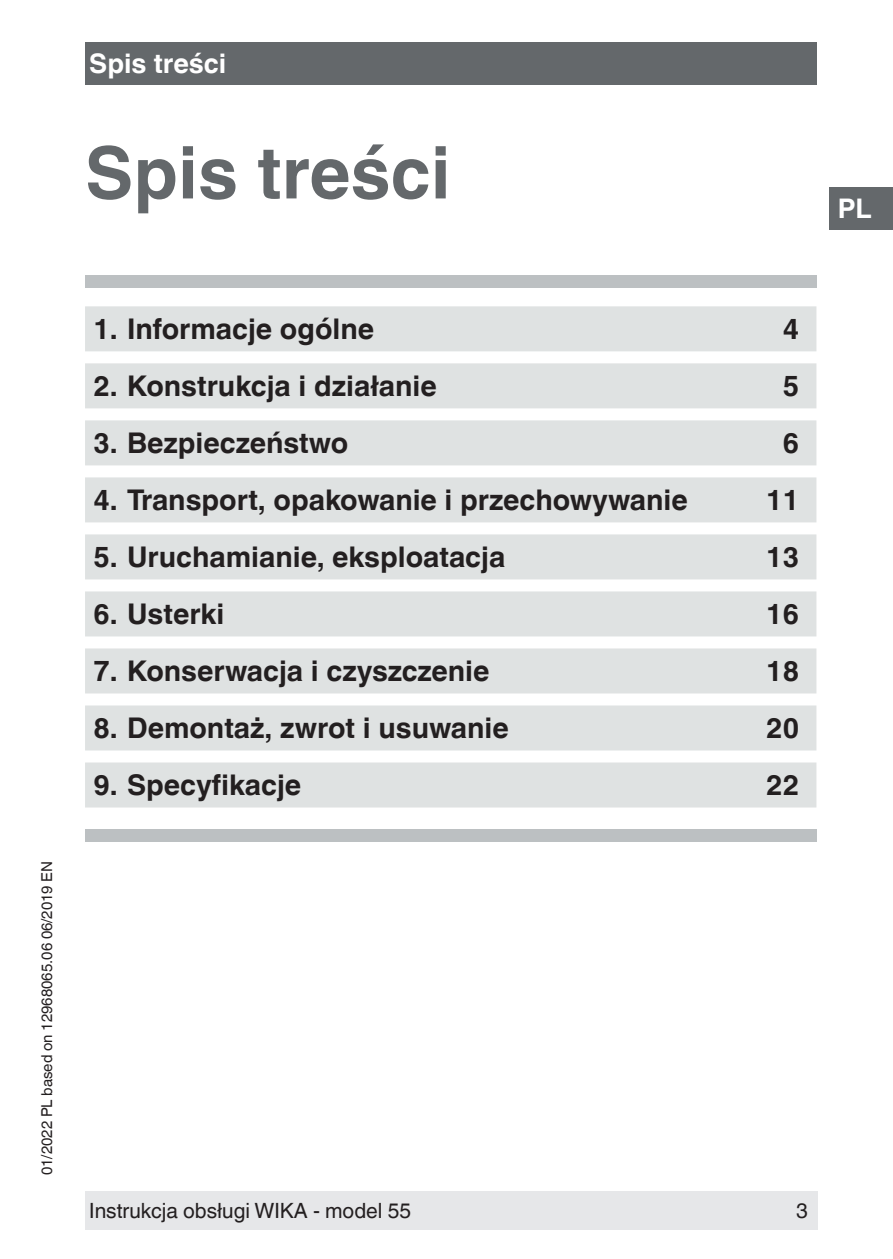
<style>
.page{position:relative;width:893px;height:1259px;background:#fff}
.page>*{position:absolute;margin:0;border:0;box-sizing:border-box;transform-origin:0 0}
.t1{font:700 72px "Helvetica World";color:#64686b}
.t2{font:700 28.5px "Helvetica World";color:#231f20}
.t3{font:700 27px "Helvetica World";color:#fff}
.t4{font:21px "Helvetica World";color:#231f20}
.t5{font:15px "Helvetica World";color:#231f20}
</style>
<div class="page">
<div style="left:829px;top:187px;width:64px;height:43px;background:#64686b"></div>
<div style="left:85px;top:1191px;width:733px;height:38px;background:#e6e7e9"></div>
<div style="left:85px;top:43px;width:731px;height:42px;background:#64686b"></div>
<div style="left:85px;top:306px;width:731px;height:45px;background:#dfe2e2"></div>
<div style="left:85px;top:363px;width:731px;height:45px;background:#dfe2e2"></div>
<div style="left:85px;top:420px;width:731px;height:45px;background:#dfe2e2"></div>
<div style="left:85px;top:477px;width:731px;height:45px;background:#dfe2e2"></div>
<div style="left:85px;top:534px;width:731px;height:45px;background:#dfe2e2"></div>
<div style="left:85px;top:591px;width:731px;height:45px;background:#dfe2e2"></div>
<div style="left:85px;top:648px;width:731px;height:45px;background:#dfe2e2"></div>
<div style="left:85px;top:705px;width:731px;height:45px;background:#dfe2e2"></div>
<div style="left:85px;top:762px;width:731px;height:45px;background:#dfe2e2"></div>
<div style="left:85px;top:275px;width:731px;height:13px;background:#bcc0c2"></div>
<div style="left:85px;top:829px;width:731px;height:12px;background:#bcc0c2"></div>
<p class="t3" style="left:89px;top:48px;width:139px">Spis treści</p>
<h1 class="t1" style="left:85px;top:131px;width:367px">Spis treści</h1>
<p class="t3" style="left:838px;top:193px;width:35px">PL</p>
<p class="t5" style="left:38px;top:1175px;width:316px;rotate:-90deg">01/2022 PL based on 12968065.06 06/2019 EN</p>
<p class="t2" style="left:94px;top:312px;width:282px">1. Informacje ogólne</p>
<p class="t2" style="left:783px;top:312px;width:18px">4</p>
<p class="t2" style="left:94px;top:369px;width:345px">2. Konstrukcja i działanie</p>
<p class="t2" style="left:783px;top:369px;width:18px">5</p>
<p class="t2" style="left:94px;top:426px;width:256px">3. Bezpieczeństwo</p>
<p class="t2" style="left:783px;top:426px;width:18px">6</p>
<p class="t2" style="left:94px;top:483px;width:596px">4. Transport, opakowanie i przechowywanie</p>
<p class="t2" style="left:766px;top:483px;width:34px">11</p>
<p class="t2" style="left:94px;top:540px;width:413px">5. Uruchamianie, eksploatacja</p>
<p class="t2" style="left:766px;top:540px;width:34px">13</p>
<p class="t2" style="left:94px;top:597px;width:132px">6. Usterki</p>
<p class="t2" style="left:766px;top:597px;width:34px">16</p>
<p class="t2" style="left:94px;top:654px;width:397px">7. Konserwacja i czyszczenie</p>
<p class="t2" style="left:766px;top:654px;width:34px">18</p>
<p class="t2" style="left:94px;top:711px;width:417px">8. Demontaż, zwrot i usuwanie</p>
<p class="t2" style="left:766px;top:711px;width:34px">20</p>
<p class="t2" style="left:94px;top:768px;width:209px">9. Specyfikacje</p>
<p class="t2" style="left:766px;top:768px;width:34px">22</p>
<p class="t4" style="left:89px;top:1198px;width:323px">Instrukcja obsługi WIKA - model 55</p>
<p class="t4" style="left:796px;top:1198px;width:13px">3</p>
</div>
